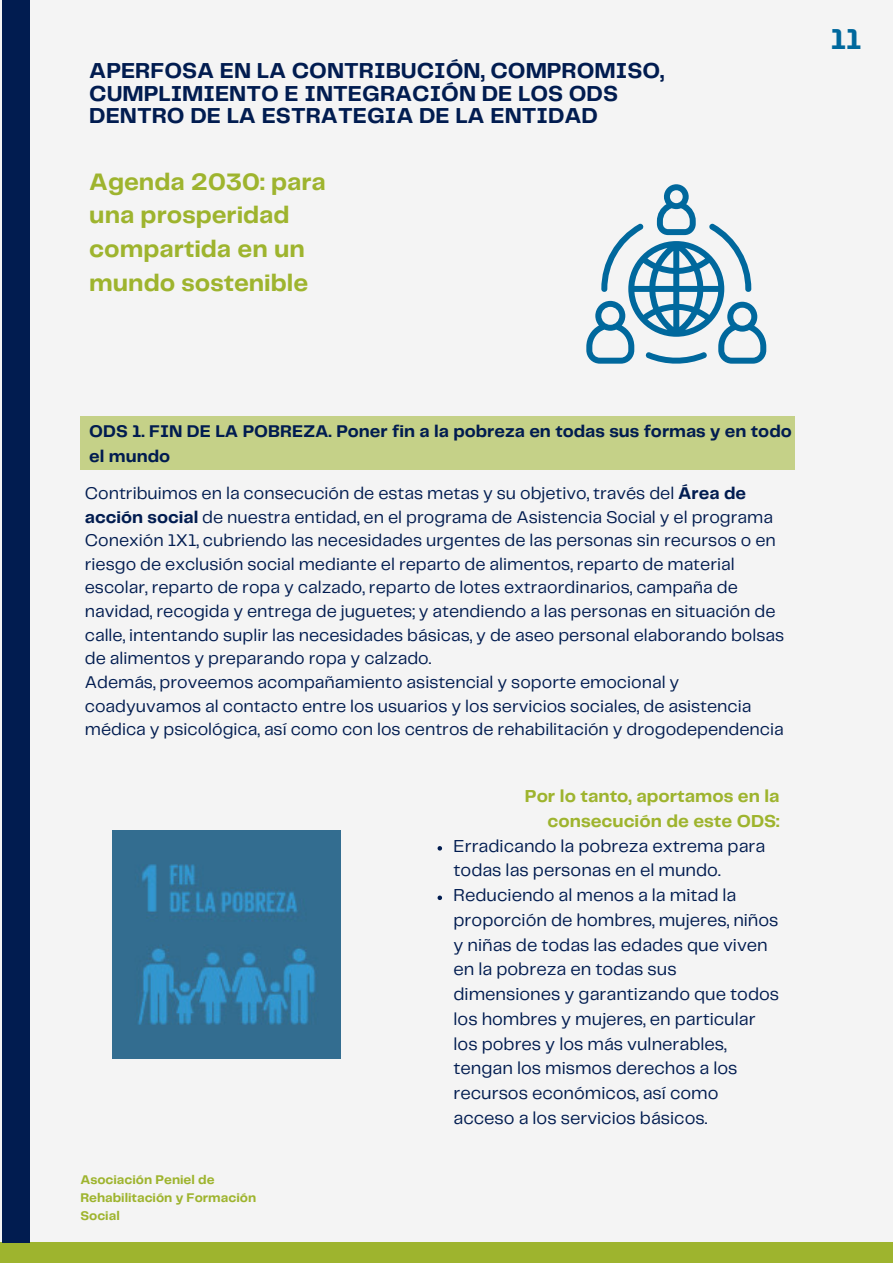
<style>
.page{position:relative;width:893px;height:1264px;background:#fff}
.page>*{position:absolute;margin:0;border:0;box-sizing:border-box;transform-origin:0 0}
.t1{font:700 30px "Telegraf";color:#00689d}
.t2{font:700 24.75px/33.8px "Telegraf";color:#9eb42e}
.t3{font:700 22.5px/22.5px "Telegraf";color:#011c50}
.t4{font:18px/24.8px "Telegraf";color:#011c50}
.t5{font:700 18px/24.8px "Telegraf";color:#9eb42e;text-align:right}
.t6{font:17.55px/23.5px "Telegraf";color:#011c50}
.t7{font:700 17.55px/24.3px "Telegraf";color:#011c50}
.t8{font:700 13.05px/17.9px "Telegraf";color:#9eb42e}
.s1{font-weight:700}
</style>
<div class="page">
<div style="left:0;top:0;width:892px;height:1262px;background:#f4f4f4"></div>
<div style="left:80px;top:416px;width:714px;height:54px;background:#c5d188"></div>
<div style="left:0;top:1242px;width:892px;height:20px;background:#9eb42e"></div>
<img style="left:112px;top:830px;width:228px;height:228px">
<div style="left:2px;top:0;width:28px;height:1242px;background:#011c50"></div>
<svg style="left:586px;top:184px;width:180px;height:180px"></svg>
<svg style="left:437px;top:846px;width:5px;height:4px"></svg>
<svg style="left:437px;top:895px;width:5px;height:5px"></svg>
<p class="t3" style="left:89px;top:61px;width:576px">APERFOSA EN LA CONTRIBUCIÓN, COMPROMISO,<br>CUMPLIMIENTO E INTEGRACIÓN DE LOS ODS<br>DENTRO DE LA ESTRATEGIA DE LA ENTIDAD</p>
<p class="t2" style="left:89px;top:166px;width:238px">Agenda 2030: para una prosperidad compartida en un mundo sostenible</p>
<p class="t1" style="left:830px;top:26px;width:33px">11</p>
<p class="t7" style="left:89px;top:420px;width:704px">ODS 1. FIN DE LA POBREZA. Poner fin a la pobreza en todas sus formas y en todo el mundo</p>
<p class="t6" style="left:85px;top:482px;width:700px">Contribuimos en la consecución de estas metas y su objetivo, través del <span class="s1">Área de acción social</span> de nuestra entidad, en el programa de Asistencia Social y el programa Conexión 1X1, cubriendo las necesidades urgentes de las personas sin recursos o en riesgo de exclusión social mediante el reparto de alimentos, reparto de material escolar, reparto de ropa y calzado, reparto de lotes extraordinarios, campaña de navidad, recogida y entrega de juguetes; y atendiendo a las personas en situación de calle, intentando suplir las necesidades básicas, y de aseo personal elaborando bolsas de alimentos y preparando ropa y calzado.</p>
<p class="t6" style="left:85px;top:671px;width:700px">Además, proveemos acompañamiento asistencial y soporte emocional y coadyuvamos al contacto entre los usuarios y los servicios sociales, de asistencia médica y psicológica, así como con los centros de rehabilitación y drogodependencia</p>
<p class="t5" style="left:525px;top:784px;width:256px">Por lo tanto, aportamos en la consecución de este ODS:</p>
<p class="t8" style="left:80px;top:1171px;width:177px">Asociación Peniel de<br>Rehabilitación y Formación<br>Social</p>
<p class="t4" style="left:453px;top:834px;width:313px">Erradicando la pobreza extrema para todas las personas en el mundo.</p>
<p class="t4" style="left:453px;top:883px;width:327px">Reduciendo al menos a la mitad la proporción de hombres, mujeres, niños y niñas de todas las edades que viven en la pobreza en todas sus dimensiones y garantizando que todos los hombres y mujeres, en particular los pobres y los más vulnerables, tengan los mismos derechos a los recursos económicos, así como acceso a los servicios básicos.</p>
</div>
